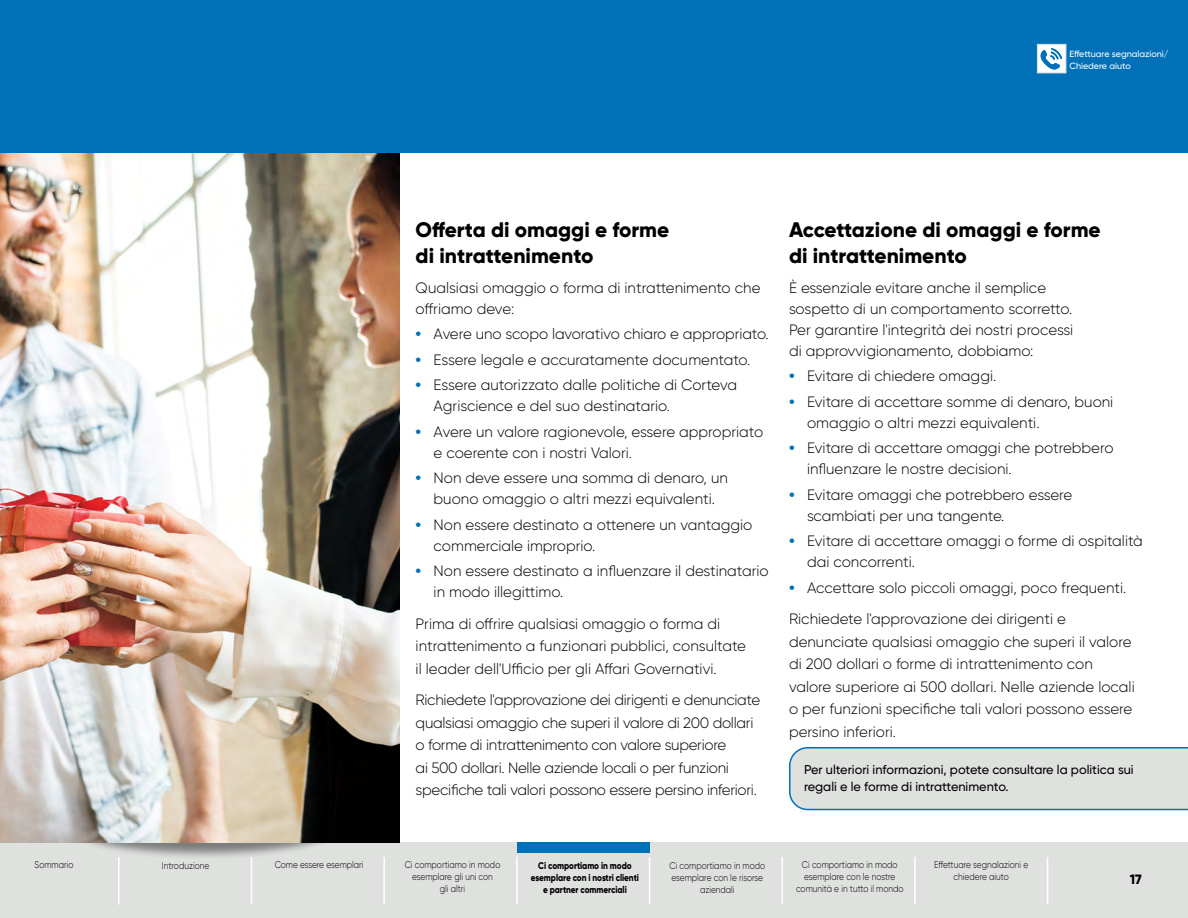
<style>
.page{position:relative;width:1188px;height:918px;background:#fff}
.page>*{position:absolute;margin:0;border:0;box-sizing:border-box;transform-origin:0 0}
.ha{font:800 21px/25.5px "Gilroy";color:#000}
.blue_bullet{font:300 15px/21px "Gilroy";color:#000}
.tx_space{font:300 15px/22.5px "Gilroy";letter-spacing:-.005em;color:#000}
.tx{font:300 15px/21px "Gilroy";color:#000}
.t1{font:800 13.5px "Gilroy";color:#000}
.sidebar_tx{font:500 12.75px/17.2px "Gilroy";color:#000}
.Nav_bar_reg{font:300 9.75px/12px "Gilroy";color:#000;text-align:center;scale:.85 1}
.Nav_bar_reg-2{font:800 9.75px/12px "Gilroy";letter-spacing:-.01em;color:#000;text-align:center;scale:.85 1}
.t2{font:500 9px "Gilroy";color:#fff}
.s1{font-weight:800;color:#0071b9}
</style>
<div class="page">
<div style="left:0;top:842px;width:1188px;height:76px;background:#dfe1df"></div>
<hr style="left:118px;top:857px;width:2px;height:47px;background:#fff">
<hr style="left:914px;top:857px;width:2px;height:47px;background:#fff">
<hr style="left:781px;top:857px;width:2px;height:47px;background:#fff">
<hr style="left:649px;top:857px;width:1px;height:47px;background:#fff">
<hr style="left:516px;top:857px;width:2px;height:47px;background:#fff">
<hr style="left:383px;top:857px;width:2px;height:47px;background:#fff">
<hr style="left:251px;top:857px;width:1px;height:47px;background:#fff">
<hr style="left:1047px;top:857px;width:1px;height:47px;background:#fff">
<div style="left:0;top:0;width:1188px;height:153px;background:#0071b9"></div>
<div style="left:518px;top:842px;width:132px;height:11px;background:#0071b9"></div>
<div style="left:75px;top:802px;width:260px;height:58px;background:#000;opacity:.45"></div>
<img style="left:0;top:153px;width:400px;height:690px">
<svg style="left:789px;top:747px;width:399px;height:63px;background:#d4dbdd"></svg>
<div style="left:1037px;top:44px;width:29px;height:29px;background:#fff;border:1px solid #dfe1df"></div>
<svg style="left:1041px;top:48px;width:21px;height:21px"></svg>
<p class="t2" style="left:1069px;top:48px;width:101px">Effettuare segnalazioni/</p>
<p class="t2" style="left:1069px;top:60px;width:63px">Chiedere aiuto</p>
<p class="ha" style="left:416px;top:217px;width:255px">Offerta di omaggi e forme di intrattenimento</p>
<p class="tx" style="left:416px;top:277px;width:346px">Qualsiasi omaggio o forma di intrattenimento che offriamo deve:</p>
<p class="blue_bullet" style="left:416px;top:323px;width:355px"><span class="s1">•</span> Avere uno scopo lavorativo chiaro e appropriato.</p>
<p class="blue_bullet" style="left:416px;top:349px;width:336px"><span class="s1">•</span> Essere legale e accuratamente documentato.</p>
<p class="blue_bullet" style="left:434px;top:374px;width:305px;text-indent:-18px"><span class="s1">•</span> Essere autorizzato dalle politiche di Corteva<br>Agriscience e del suo destinatario.</p>
<p class="blue_bullet" style="left:434px;top:421px;width:331px;text-indent:-18px"><span class="s1">•</span> Avere un valore ragionevole, essere appropriato e coerente con i nostri Valori.</p>
<p class="blue_bullet" style="left:416px;top:467px;width:314px;text-align:center"><span class="s1">•</span> Non deve essere una somma di denaro, un buono omaggio o altri mezzi equivalenti.</p>
<p class="blue_bullet" style="left:434px;top:514px;width:320px;text-indent:-18px"><span class="s1">•</span> Non essere destinato a ottenere un vantaggio commerciale improprio.</p>
<p class="blue_bullet" style="left:434px;top:560px;width:337px;text-indent:-18px"><span class="s1">•</span> Non essere destinato a influenzare il destinatario in modo illegittimo.</p>
<p class="tx_space" style="left:416px;top:612px;width:332px">Prima di offrire qualsiasi omaggio o forma di intrattenimento a funzionari pubblici, consultate il leader dell'Ufficio per gli Affari Governativi.</p>
<p class="tx_space" style="left:416px;top:689px;width:346px">Richiedete l'approvazione dei dirigenti e denunciate qualsiasi omaggio che superi il valore di 200 dollari o forme di intrattenimento con valore superiore<br>ai 500 dollari. Nelle aziende locali o per funzioni specifiche tali valori possono essere persino inferiori.</p>
<p class="ha" style="left:789px;top:217px;width:313px">Accettazione di omaggi e forme di intrattenimento</p>
<p class="tx" style="left:789px;top:277px;width:286px">È essenziale evitare anche il semplice sospetto di un comportamento scorretto.<br>Per garantire l'integrità dei nostri processi di approvvigionamento, dobbiamo:</p>
<p class="blue_bullet" style="left:789px;top:365px;width:209px"><span class="s1">•</span> Evitare di chiedere omaggi.</p>
<p class="blue_bullet" style="left:807px;top:391px;width:308px;text-indent:-18px"><span class="s1">•</span> Evitare di accettare somme di denaro, buoni omaggio o altri mezzi equivalenti.</p>
<p class="blue_bullet" style="left:807px;top:437px;width:308px;text-indent:-18px"><span class="s1">•</span> Evitare di accettare omaggi che potrebbero influenzare le nostre decisioni.</p>
<p class="blue_bullet" style="left:807px;top:484px;width:267px;text-indent:-18px"><span class="s1">•</span> Evitare omaggi che potrebbero essere scambiati per una tangente.</p>
<p class="blue_bullet" style="left:807px;top:530px;width:337px;text-indent:-18px"><span class="s1">•</span> Evitare di accettare omaggi o forme di ospitalità dai concorrenti.</p>
<p class="blue_bullet" style="left:789px;top:577px;width:339px"><span class="s1">•</span> Accettare solo piccoli omaggi, poco frequenti.</p>
<p class="tx_space" style="left:789px;top:608px;width:347px">Richiedete l'approvazione dei dirigenti e denunciate qualsiasi omaggio che superi il valore di 200 dollari o forme di intrattenimento con valore superiore ai 500 dollari. Nelle aziende locali o per funzioni specifiche tali valori possono essere persino inferiori.</p>
<p class="sidebar_tx" style="left:804px;top:761px;width:331px">Per ulteriori informazioni, potete consultare la politica sui regali e le forme di intrattenimento.</p>
<p class="Nav_bar_reg-2" style="left:294px;top:859px;width:60px">Com ssere</p>
<p class="Nav_bar_reg" style="left:939px;top:859px;width:5px">f</p>
<p class="Nav_bar_reg" style="left:610px;top:871px;width:12px;text-align:left;text-indent:-20px">i str<br>r i</p>
<p class="t1" style="left:1130px;top:871px;width:14px">17</p>
<p class="Nav_bar_reg" style="left:162px;top:859px;width:57px">Introduzione</p>
<p class="Nav_bar_reg" style="left:275px;top:859px;width:106px">Come essere esemplari</p>
<p class="Nav_bar_reg" style="left:405px;top:859px;width:114px">Ci comportiamo in modo esemplare gli uni con<br>gli altri</p>
<p class="Nav_bar_reg" style="left:934px;top:859px;width:112px">Effettuare segnalazioni e chiedere aiuto</p>
<p class="Nav_bar_reg" style="left:35px;top:859px;width:47px">Sommario</p>
<p class="Nav_bar_reg-2" style="left:531px;top:859px;width:129px">Ci comportiamo in modo esemplare con i nostri clienti e partner commerciali</p>
<p class="Nav_bar_reg" style="left:670px;top:859px;width:114px">Ci comportiamo in modo esemplare con le risorse aziendali</p>
<p class="Nav_bar_reg" style="left:796px;top:859px;width:128px">Ci comportiamo in modo esemplare con le nostre comunità e in tutto il mondo</p>
</div>
